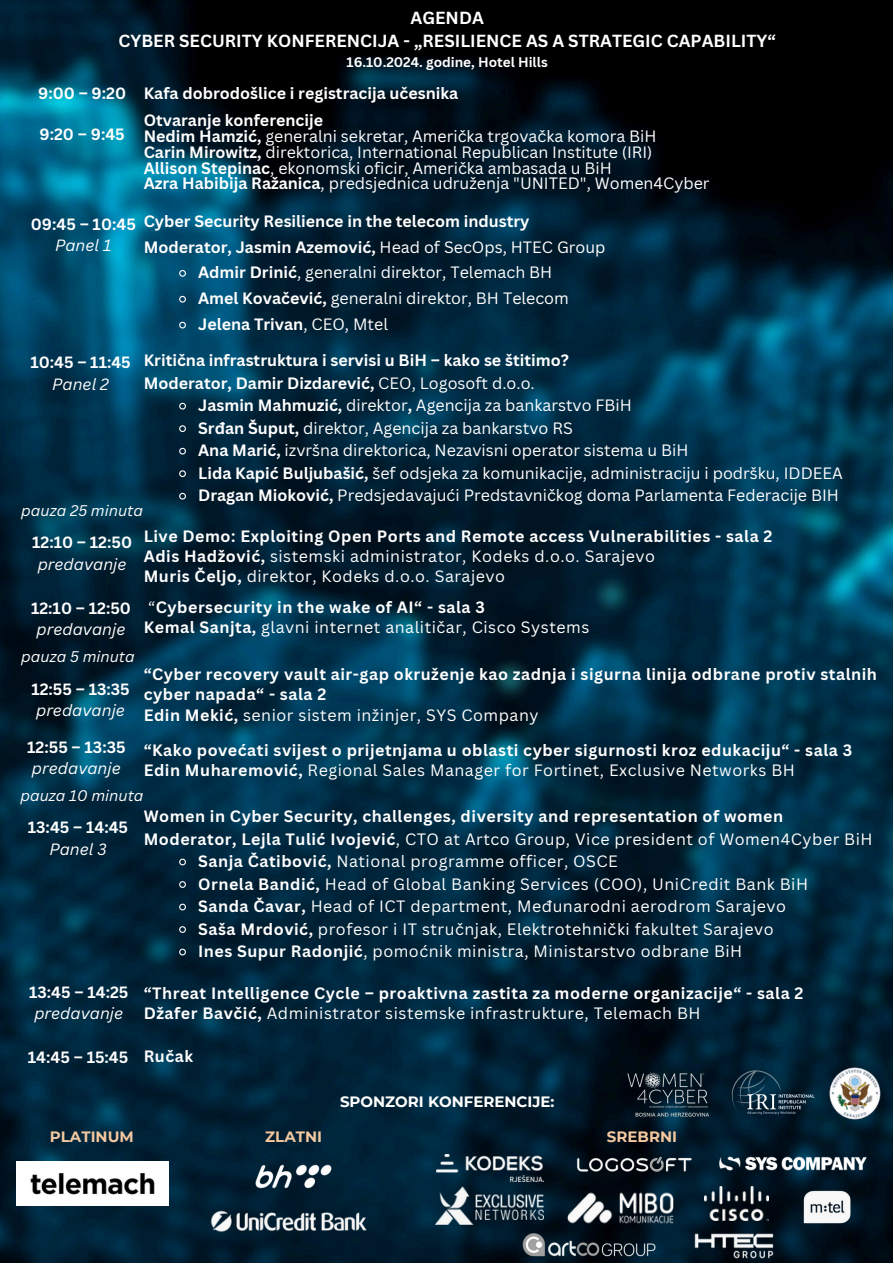
<style>
.page{position:relative;width:894px;height:1264px;background:#fff}
.page>*{position:absolute;margin:0;border:0;box-sizing:border-box;transform-origin:0 0}
.t1{font:700 17.1px/23.7px "Canva Sans";color:#fff;text-align:center}
.t2{font:700 16.05px/20.2px "Canva Sans";letter-spacing:.03em;color:#fff}
.t3{font:16.05px/15.8px "Canva Sans";color:#fff}
.t4{font:16.05px "Canva Sans";letter-spacing:.03em;color:#fff}
.t5{font:700 16.05px/27px "Canva Sans";color:#fff}
.t6{font:700 15.9px/21.3px "Canva Sans";color:#fff;text-align:center}
.t7{font:italic 15px "Canva Sans";color:#fff}
.t8{font:700 15px "Montserrat";color:#fff}
.t9{font:700 15px "Montserrat";color:#f4c8a0}
.t10{font:700 13.5px "Canva Sans";color:#fff}
.s1{font-weight:700}
.s2{font-weight:400}
.s3{font-weight:400;font-style:italic}
</style>
<div class="page">
<img style="left:0;top:0;width:892px;height:1262px">
<svg style="left:178px;top:269px;width:9px;height:8px"></svg>
<svg style="left:178px;top:295px;width:9px;height:8px"></svg>
<svg style="left:178px;top:321px;width:9px;height:8px"></svg>
<svg style="left:178px;top:402px;width:9px;height:8px"></svg>
<svg style="left:178px;top:424px;width:9px;height:9px"></svg>
<svg style="left:178px;top:447px;width:9px;height:8px"></svg>
<svg style="left:178px;top:469px;width:9px;height:9px"></svg>
<svg style="left:178px;top:492px;width:9px;height:8px"></svg>
<svg style="left:178px;top:857px;width:9px;height:9px"></svg>
<svg style="left:178px;top:880px;width:9px;height:8px"></svg>
<svg style="left:178px;top:902px;width:9px;height:9px"></svg>
<svg style="left:178px;top:925px;width:9px;height:8px"></svg>
<svg style="left:178px;top:947px;width:9px;height:9px"></svg>
<img style="left:16px;top:1161px;width:152px;height:44px">
<img style="left:704px;top:1186px;width:64px;height:34px">
<img style="left:694px;top:1233px;width:79px;height:25px">
<img style="left:254px;top:1154px;width:78px;height:44px">
<img style="left:209px;top:1207px;width:160px;height:28px">
<img style="left:565px;top:1190px;width:111px;height:33px">
<img style="left:716px;top:1154px;width:152px;height:18px">
<img style="left:474px;top:1181px;width:69px;height:38px">
<img style="left:435px;top:1183px;width:39px;height:40px">
<img style="left:436px;top:1154px;width:107px;height:27px">
<img style="left:570px;top:1145px;width:123px;height:46px">
<img style="left:519px;top:1228px;width:142px;height:35px">
<img style="left:786px;top:1181px;width:85px;height:53px">
<img style="left:728px;top:1067px;width:89px;height:52px">
<img style="left:606px;top:1036px;width:115px;height:115px">
<img style="left:828px;top:1067px;width:52px;height:51px">
<p class="t1" style="left:118px;top:5px;width:658px">AGENDA<br>CYBER SECURITY KONFERENCIJA - „RESILIENCE AS A STRATEGIC CAPABILITY“</p>
<p class="t10" style="left:346px;top:53px;width:202px">16.10.2024. godine, Hotel Hills</p>
<h3 class="t5" style="left:144px;top:80px;width:316px">Kafa dobrodošlice i registracija učesnika<br>Otvaranje konferencije</h3>
<h3 class="t3" style="left:144px;top:128px;width:567px"><span class="s1">Nedim Hamzić,</span> generalni sekretar, Američka trgovačka komora BiH<br><span class="s1">Carin Mirowitz,</span> direktorica, International Republican Institute (IRI)<br><span class="s1">Allison Stepinac</span>, ekonomski oficir, Američka ambasada u BiH<br><span class="s1">Azra Habibija Ražanica</span>, predsjednica udruženja "UNITED", Women4Cyber</h3>
<h3 class="t5" style="left:144px;top:207px;width:463px;line-height:25.8px">Cyber Security Resilience in the telecom industry<br>Moderator, Jasmin Azemović, <span class="s2">Head of SecOps, HTEC Group</span></h3>
<p class="t3" style="left:198px;top:264px;width:355px"><span class="s1">Admir Drinić</span>, generalni direktor, Telemach BH</p>
<p class="t3" style="left:198px;top:290px;width:372px"><span class="s1">Amel Kovačević,</span> generalni direktor, BH Telecom</p>
<p class="t5" style="left:198px;top:310px;width:191px">Jelena Trivan<span class="s2">, CEO, Mtel</span></p>
<h3 class="t5" style="left:144px;top:349px;width:426px;line-height:22.5px">Kritična infrastruktura i servisi u BiH – kako se štitimo?<br>Moderator, Damir Dizdarević, <span class="s2">CEO, Logosoft d.o.o.</span></h3>
<p class="t3" style="left:198px;top:397px;width:435px"><span class="s1">Jasmin Mahmuzić,</span> direktor<span class="s1">,</span> Agencija za bankarstvo FBiH</p>
<p class="t3" style="left:198px;top:419px;width:376px"><span class="s1">Srđan Šuput,</span> direktor, Agencija za bankarstvo RS</p>
<p class="t3" style="left:198px;top:442px;width:491px"><span class="s1">Ana Marić,</span> izvršna direktorica, Nezavisni operator sistema u BiH</p>
<p class="t3" style="left:198px;top:464px;width:646px"><span class="s1">Lida Kapić Buljubašić,</span> šef odsjeka za komunikacije, administraciju i podršku, IDDEEA</p>
<p class="t3" style="left:198px;top:487px;width:642px"><span class="s1">Dragan Mioković,</span> Predsjedavajući Predstavničkog doma Parlamenta Federacije BIH</p>
<h3 class="t2" style="left:144px;top:525px;width:630px">Live Demo: Exploiting Open Ports and Remote access Vulnerabilities - sala 2<br>Adis Hadžović, <span class="s2">sistemski administrator, Kodeks d.o.o. Sarajevo<br></span>Muris Čeljo, <span class="s2">direktor, Kodeks d.o.o. Sarajevo</span></h3>
<h3 class="t2" style="left:144px;top:596px;width:447px"><span class="s2">“</span>Cybersecurity in the wake of AI“ - sala 3<br>Kemal Sanjta, <span class="s2">glavni internet analitičar, Cisco Systems</span></h3>
<h3 class="t2" style="left:144px;top:664px;width:734px">“Cyber recovery vault air-gap okruženje kao zadnja i sigurna linija odbrane protiv stalnih cyber napada“ - sala 2<br>Edin Mekić, <span class="s2">senior sistem inžinjer, SYS Company</span></h3>
<h3 class="t2" style="left:144px;top:739px;width:709px">“Kako povećati svijest o prijetnjama u oblasti cyber sigurnosti kroz edukaciju“ - sala 3<br>Edin Muharemović, <span class="s2">Regional Sales Manager for Fortinet, Exclusive Networks BH</span></h3>
<h3 class="t2" style="left:144px;top:804px;width:730px;line-height:22.5px">Women in Cyber Security, challenges, diversity and representation of women<br>Moderator, Lejla Tulić Ivojević<span class="s2">, CTO at Artco Group, Vice president of Women4Cyber BiH</span></h3>
<p class="t4" style="left:198px;top:850px;width:421px"><span class="s1">Sanja Čatibović,</span> National programme officer, OSCE</p>
<p class="t4" style="left:198px;top:872px;width:611px"><span class="s1">Ornela Bandić,</span> Head of Global Banking Services (COO), UniCredit Bank BiH</p>
<p class="t4" style="left:198px;top:895px;width:589px"><span class="s1">Sanda Čavar,</span> Head of ICT department, Međunarodni aerodrom Sarajevo</p>
<p class="t4" style="left:198px;top:917px;width:576px"><span class="s1">Saša Mrdović,</span> profesor i IT stručnjak, Elektrotehnički fakultet Sarajevo</p>
<p class="t4" style="left:198px;top:940px;width:545px"><span class="s1">Ines Supur Radonjić</span>, pomoćnik ministra, Ministarstvo odbrane BiH</p>
<h3 class="t2" style="left:144px;top:982px;width:661px">“Threat Intelligence Cycle – proaktivna zastita za moderne organizacije“ - sala 2<br>Džafer Bavčić, <span class="s2">Administrator sistemske infrastrukture, Telemach BH</span></h3>
<h2 class="t2" style="left:144px;top:1045px;width:51px">Ručak</h2>
<p class="t6" style="left:38px;top:82px;width:89px">9:00 – 9:20</p>
<h4 class="t6" style="left:39px;top:123px;width:87px">9:20 – 9:45</h4>
<p class="t6" style="left:31px;top:213px;width:107px">09:45 – 10:45<br><span class="s3">Panel 1</span></p>
<p class="t6" style="left:30px;top:351px;width:102px">10:45 – 11:45<br><span class="s3">Panel 2</span></p>
<p class="t7" style="left:21px;top:500px;width:123px">pauza 25 minuta</p>
<p class="t6" style="left:32px;top:531px;width:101px">12:10 – 12:50 <span class="s3">predavanje</span></p>
<p class="t6" style="left:31px;top:597px;width:101px">12:10 – 12:50 <span class="s3">predavanje</span></p>
<p class="t7" style="left:21px;top:646px;width:115px">pauza 5 minuta</p>
<p class="t6" style="left:31px;top:677px;width:100px">12:55 – 13:35 <span class="s3">predavanje</span></p>
<p class="t6" style="left:27px;top:736px;width:100px">12:55 – 13:35 <span class="s3">predavanje</span></p>
<p class="t7" style="left:20px;top:785px;width:125px">pauza 10 minuta</p>
<h4 class="t6" style="left:28px;top:816px;width:102px">13:45 – 14:45<br><span class="s3">Panel 3</span></h4>
<p class="t6" style="left:29px;top:981px;width:101px">13:45 – 14:25 <span class="s3">predavanje</span></p>
<h4 class="t6" style="left:28px;top:1045px;width:102px">14:45 – 15:45</h4>
<p class="t8" style="left:340px;top:1092px;width:216px">SPONZORI KONFERENCIJE:</p>
<p class="t9" style="left:50px;top:1127px;width:85px">PLATINUM</p>
<p class="t9" style="left:265px;top:1127px;width:58px">ZLATNI</p>
<p class="t9" style="left:606px;top:1127px;width:72px">SREBRNI</p>
</div>
